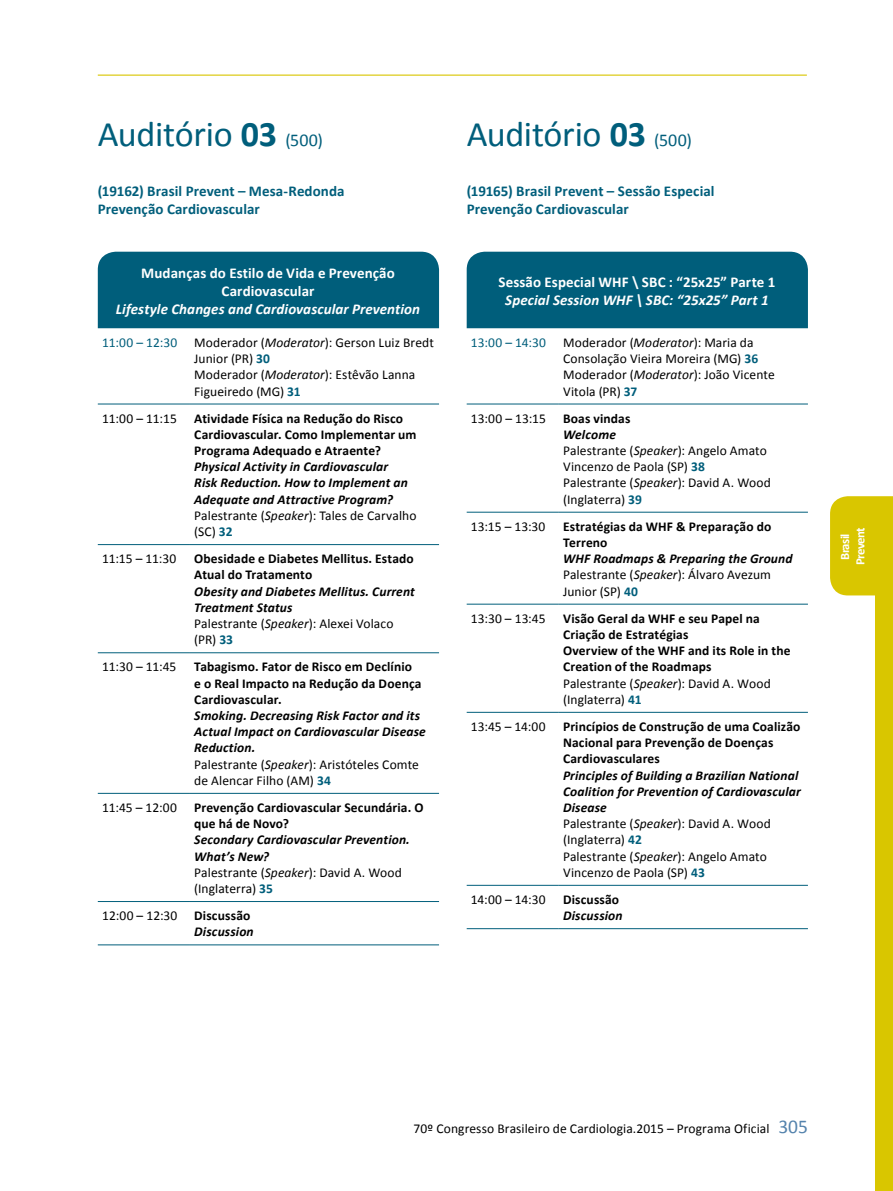
<style>
.page{position:relative;width:893px;height:1191px;background:#fff}
.page>*{position:absolute;margin:0;border:0;box-sizing:border-box;transform-origin:0 0}
.t1{font:36px "Calibri";letter-spacing:-.01em;color:#005e7b}
.t2{font:700 15px/18px "Calibri";letter-spacing:.005em;color:#005e7b}
.t3{font:700 15px/18px "Calibri";letter-spacing:.005em;color:#fff;text-align:center}
.t4{font:italic 700 15px "Calibri";letter-spacing:.005em;color:#fff}
.t5{font:italic 700 13.5px/16.2px "Calibri";letter-spacing:.01em;color:#000}
.t6{font:13.5px/16.2px "Calibri";letter-spacing:.01em;color:#000}
.t7{font:700 13.5px/16.2px "Calibri";letter-spacing:.01em;color:#000}
.t8{font:13.5px "Calibri";letter-spacing:.01em;color:#005e7b}
.t9{font:700 12.75px/15.3px "Calibri";letter-spacing:-.04em;color:#fff;text-align:center}
.s1{font-weight:700}
.s2{font-size:18px}
.s3{font-style:italic}
.s4{font-weight:700;color:#005e7b}
.s5{font-weight:400;font-style:normal}
.s6{font-weight:400}
.s7{font-style:normal;color:#005e7b}
.s8{font-weight:700;font-style:italic}
.s9{font-weight:400;font-style:italic}
.s10{color:#005e7b}
.s11{font-size:19.5px;color:#5483ad}
</style>
<div class="page">
<hr style="left:98px;top:75px;width:709px;height:1px;background:#d9c600">
<div style="left:875px;top:523px;width:18px;height:668px;background:#d9c600"></div>
<div style="left:830px;top:496px;width:63px;height:99px;background:#d9c600"></div>
<hr style="left:98px;top:404px;width:92px;height:1px;background:#005e7b">
<hr style="left:190px;top:404px;width:249px;height:1px;background:#005e7b">
<hr style="left:98px;top:544px;width:92px;height:1px;background:#005e7b">
<hr style="left:190px;top:544px;width:249px;height:1px;background:#005e7b">
<hr style="left:98px;top:652px;width:92px;height:1px;background:#005e7b">
<hr style="left:98px;top:793px;width:92px;height:1px;background:#005e7b">
<hr style="left:98px;top:901px;width:92px;height:1px;background:#005e7b">
<hr style="left:98px;top:944px;width:92px;height:1px;background:#005e7b">
<hr style="left:190px;top:652px;width:249px;height:1px;background:#005e7b">
<hr style="left:190px;top:793px;width:249px;height:1px;background:#005e7b">
<hr style="left:190px;top:901px;width:249px;height:1px;background:#005e7b">
<hr style="left:190px;top:944px;width:249px;height:1px;background:#005e7b">
<div style="left:98px;top:252px;width:341px;height:76px;background:#005e7b"></div>
<hr style="left:467px;top:404px;width:92px;height:1px;background:#005e7b">
<hr style="left:559px;top:404px;width:249px;height:1px;background:#005e7b">
<hr style="left:467px;top:512px;width:92px;height:1px;background:#005e7b">
<hr style="left:559px;top:512px;width:249px;height:1px;background:#005e7b">
<hr style="left:467px;top:604px;width:92px;height:1px;background:#005e7b">
<hr style="left:467px;top:712px;width:92px;height:1px;background:#005e7b">
<hr style="left:467px;top:885px;width:92px;height:1px;background:#005e7b">
<hr style="left:467px;top:928px;width:92px;height:1px;background:#005e7b">
<hr style="left:559px;top:604px;width:249px;height:1px;background:#005e7b">
<hr style="left:559px;top:712px;width:249px;height:1px;background:#005e7b">
<hr style="left:559px;top:885px;width:249px;height:1px;background:#005e7b">
<hr style="left:559px;top:928px;width:249px;height:1px;background:#005e7b">
<div style="left:467px;top:252px;width:341px;height:76px;background:#005e7b"></div>
<h1 class="t1" style="left:98px;top:112px;width:227px">Auditório <span class="s1">03</span> <span class="s2">(500)</span></h1>
<p class="t2" style="left:98px;top:181px;width:248px">(19162) Brasil Prevent – Mesa-Redonda<br>Prevenção Cardiovascular</p>
<p class="t3" style="left:141px;top:263px;width:255px">Mudanças do Estilo de Vida e Prevenção<br>Cardiovascular</p>
<p class="t4" style="left:116px;top:299px;width:306px">Lifestyle Changes and Cardiovascular Prevention</p>
<p class="t8" style="left:102px;top:334px;width:77px">11:00 – 12:30</p>
<p class="t6" style="left:194px;top:334px;width:241px">Moderador (<span class="s3">Moderator</span>): Gerson Luiz Bredt<br>Junior (PR) <span class="s4">30<br></span>Moderador (<span class="s3">Moderator</span>): Estêvão Lanna<br>Figueiredo (MG) <span class="s4">31</span></p>
<p class="t6" style="left:102px;top:409px;width:76px">11:00 – 11:15</p>
<p class="t7" style="left:194px;top:409px;width:224px">Atividade Física na Redução do Risco<br>Cardiovascular. Como Implementar um<br>Programa Adequado e Atraente?</p>
<p class="t5" style="left:194px;top:458px;width:224px">Physical Activity in Cardiovascular<br>Risk Reduction. How to Implement an<br>Adequate and Attractive Program?<br><span class="s5">Palestrante (</span><span class="s6">Speaker</span><span class="s5">): Tales de Carvalho (SC)</span> <span class="s7">32</span></p>
<p class="t6" style="left:102px;top:550px;width:76px">11:15 – 11:30</p>
<p class="t7" style="left:194px;top:550px;width:221px">Obesidade e Diabetes Mellitus. Estado<br>Atual do Tratamento</p>
<p class="t5" style="left:194px;top:582px;width:222px">Obesity and Diabetes Mellitus. Current<br>Treatment Status<br><span class="s5">Palestrante (</span><span class="s6">Speaker</span><span class="s5">): Alexei Volaco (PR)</span> <span class="s7">33</span></p>
<p class="t6" style="left:102px;top:658px;width:76px">11:30 – 11:45</p>
<p class="t7" style="left:194px;top:658px;width:229px">Tabagismo. Fator de Risco em Declínio e o Real Impacto na Redução da Doença<br>Cardiovascular.</p>
<p class="t5" style="left:194px;top:707px;width:233px">Smoking. Decreasing Risk Factor and its<br>Actual Impact on Cardiovascular Disease<br>Reduction.<br><span class="s5">Palestrante (</span><span class="s6">Speaker</span><span class="s5">): Aristóteles Comte de Alencar Filho (AM)</span> <span class="s7">34</span></p>
<p class="t6" style="left:102px;top:798px;width:76px">11:45 – 12:00</p>
<p class="t7" style="left:194px;top:798px;width:231px">Prevenção Cardiovascular Secundária. O que há de Novo?</p>
<p class="t5" style="left:194px;top:831px;width:217px">Secondary Cardiovascular Prevention.<br>What’s New?<br><span class="s5">Palestrante (</span><span class="s6">Speaker</span><span class="s5">): David A. Wood (Inglaterra)</span> <span class="s7">35</span></p>
<p class="t6" style="left:102px;top:907px;width:153px;text-align:right">12:00 – 12:30 <span class="s1">Discussão<br></span><span class="s8">Discussion</span></p>
<h1 class="t1" style="left:467px;top:112px;width:227px">Auditório <span class="s1">03</span> <span class="s2">(500)</span></h1>
<p class="t2" style="left:467px;top:181px;width:249px">(19165) Brasil Prevent – Sessão Especial<br>Prevenção Cardiovascular</p>
<p class="t3" style="left:498px;top:272px;width:279px">Sessão Especial WHF \ SBC : “25x25” Parte 1</p>
<p class="t4" style="left:505px;top:290px;width:265px">Special Session WHF \ SBC: “25x25” Part 1</p>
<p class="t8" style="left:471px;top:334px;width:76px">13:00 – 14:30</p>
<p class="t6" style="left:563px;top:334px;width:213px">Moderador (<span class="s3">Moderator</span>): Maria da<br>Consolação Vieira Moreira (MG) <span class="s4">36<br></span>Moderador (<span class="s3">Moderator</span>): João Vicente<br>Vitola (PR) <span class="s4">37</span></p>
<p class="t6" style="left:471px;top:409px;width:76px">13:00 – 13:15</p>
<p class="t7" style="left:563px;top:409px;width:69px">Boas vindas</p>
<p class="t6" style="left:563px;top:425px;width:209px"><span class="s8">Welcome<br></span>Palestrante (<span class="s3">Speaker</span>): Angelo Amato<br>Vincenzo de Paola (SP) <span class="s4">38<br></span>Palestrante (<span class="s3">Speaker</span>): David A. Wood (Inglaterra) <span class="s4">39</span></p>
<p class="t6" style="left:471px;top:517px;width:76px">13:15 – 13:30</p>
<p class="t7" style="left:563px;top:517px;width:210px">Estratégias da WHF &amp; Preparação do<br>Terreno</p>
<p class="t6" style="left:563px;top:550px;width:231px"><span class="s8">WHF Roadmaps &amp; Preparing the Ground<br></span>Palestrante (<span class="s3">Speaker</span>): Álvaro Avezum<br>Junior (SP) <span class="s4">40</span></p>
<p class="t6" style="left:471px;top:609px;width:76px">13:30 – 13:45</p>
<p class="t7" style="left:563px;top:609px;width:229px">Visão Geral da WHF e seu Papel na<br>Criação de Estratégias<br>Overview of the WHF and its Role in the<br>Creation of the Roadmaps<br><span class="s6">Palestrante (</span><span class="s9">Speaker</span><span class="s6">): David A. Wood (Inglaterra)</span> <span class="s10">41</span></p>
<p class="t6" style="left:471px;top:717px;width:76px">13:45 – 14:00</p>
<p class="t7" style="left:563px;top:717px;width:239px">Princípios de Construção de uma Coalizão<br>Nacional para Prevenção de Doenças<br>Cardiovasculares</p>
<p class="t5" style="left:563px;top:766px;width:239px">Principles of Building a Brazilian National<br>Coalition for Prevention of Cardiovascular<br>Disease<br><span class="s5">Palestrante (</span><span class="s6">Speaker</span><span class="s5">): David A. Wood (Inglaterra)</span> <span class="s7">42<br></span><span class="s5">Palestrante (</span><span class="s6">Speaker</span><span class="s5">): Angelo Amato<br>Vincenzo de Paola (SP)</span> <span class="s7">43</span></p>
<p class="t6" style="left:471px;top:890px;width:76px">14:00 – 14:30</p>
<p class="t7" style="left:563px;top:890px;width:58px">Discussão</p>
<p class="t5" style="left:563px;top:907px;width:61px">Discussion</p>
<p class="t9" style="left:836px;top:565px;width:39px;rotate:-90deg">Brasil<br>Prevent</p>
<p class="t6" style="left:414px;top:1120px;width:396px">70º Congresso Brasileiro de Cardiologia.2015 – Programa Oficial <span class="s11">305</span></p>
</div>
